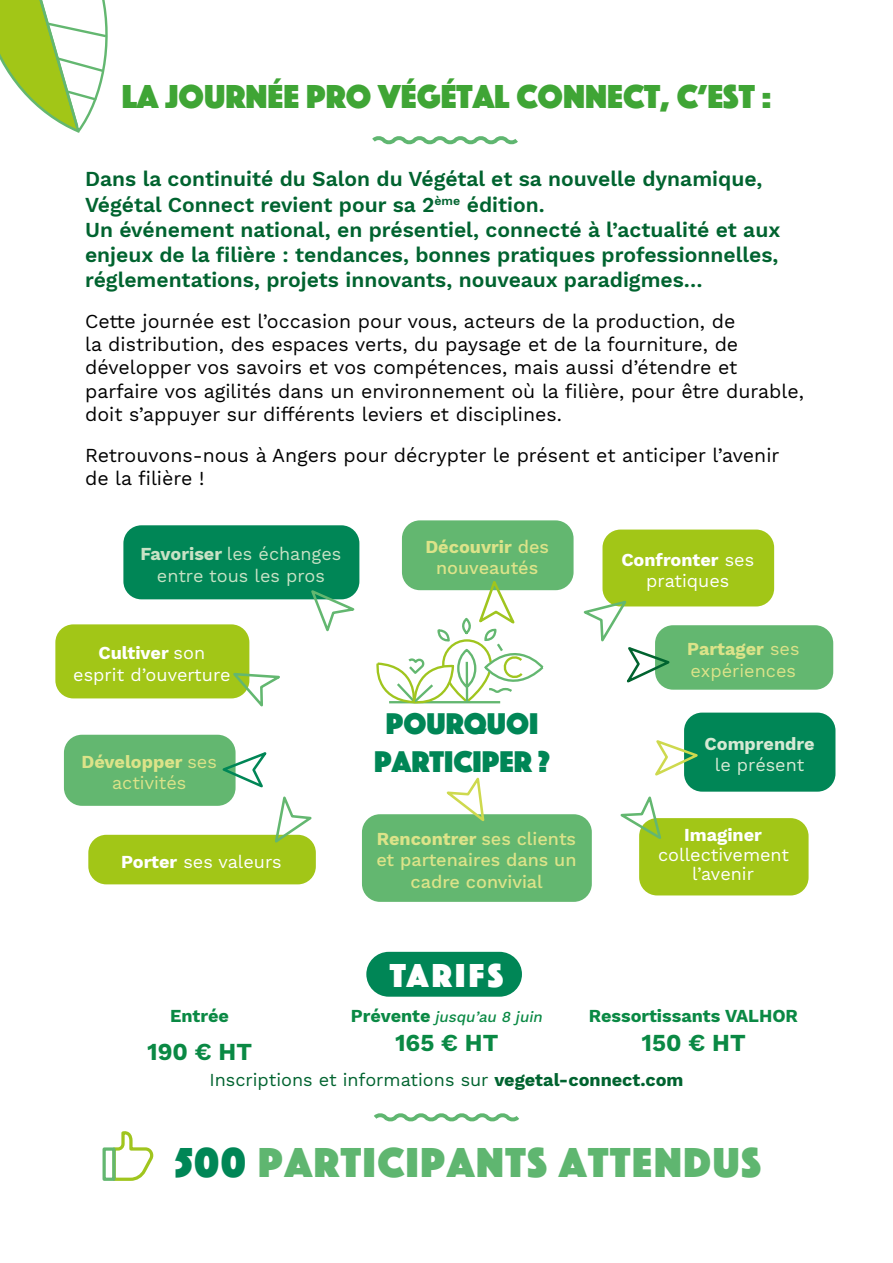
<style>
.page{position:relative;width:893px;height:1263px;background:#fff}
.page>*{position:absolute;margin:0;border:0;box-sizing:border-box;transform-origin:0 0}
.t1{font:43.5px "Phosphate Solid";letter-spacing:.04em;color:#5fb670}
.t2{font:34.5px "Phosphate Solid";color:#3fa535}
.t3{font:34.5px "Phosphate Solid";letter-spacing:.1em;color:#fff}
.t4{font:31.2px/37.3px "Phosphate Solid";color:#008656;text-align:center}
.t5{font:700 24px "Work Sans";color:#0a8944}
.t6{font:600 21px/25.2px "Work Sans";color:#00632f}
.t7{font:19.5px/23.4px "Work Sans";color:#000}
.t8{font:18px/21.6px "Work Sans";color:#fff;text-align:center}
.t9{font:500 18px/21.6px "Work Sans";color:#dce389;text-align:center}
.t10{font:18px "Work Sans";color:#00632f}
.t11{font:18px/21.6px "Work Sans";color:#dce389;text-align:center}
.t12{font:18px/21.6px "Work Sans";color:#c8e2c5;text-align:center}
.t13{font:700 18px "Work Sans";color:#0a8944}
.t14{font:700 18px "Work Sans";color:#d6e9d4}
.t15{font:18px "Work Sans";color:#d6e9d4}
.t16{font:700 18px "Work Sans";color:#fff}
.t17{font:italic 500 15px "Work Sans";color:#0a8944}
.s1{font-weight:700}
.s2{font-weight:700;font-style:normal;font-size:18px}
.s3{color:#008656}
</style>
<div class="page">
<svg style="left:0;top:0;width:108px;height:133px"></svg>
<svg style="left:372px;top:136px;width:146px;height:9px"></svg>
<div style="left:55px;top:624px;width:194px;height:74px;background:#a2c617;border-radius:18px"></div>
<div style="left:123px;top:525px;width:236px;height:74px;background:#008656;border-radius:18px"></div>
<div style="left:64px;top:735px;width:172px;height:71px;background:#63b770;border-radius:18px"></div>
<div style="left:402px;top:520px;width:172px;height:70px;background:#63b770;border-radius:18px"></div>
<div style="left:88px;top:835px;width:228px;height:49px;background:#a2c617;border-radius:18px"></div>
<div style="left:602px;top:529px;width:172px;height:77px;background:#a2c617;border-radius:18px"></div>
<div style="left:362px;top:814px;width:230px;height:88px;background:#63b770;border-radius:18px"></div>
<div style="left:655px;top:625px;width:178px;height:65px;background:#63b770;border-radius:18px"></div>
<div style="left:684px;top:713px;width:151px;height:79px;background:#008656;border-radius:18px"></div>
<div style="left:639px;top:818px;width:170px;height:77px;background:#a2c617;border-radius:18px"></div>
<svg style="left:620px;top:796px;width:44px;height:47px"></svg>
<svg style="left:228px;top:671px;width:52px;height:36px"></svg>
<svg style="left:308px;top:587px;width:51px;height:45px"></svg>
<svg style="left:583px;top:598px;width:92px;height:89px"></svg>
<svg style="left:655px;top:738px;width:43px;height:42px"></svg>
<svg style="left:374px;top:575px;width:172px;height:246px"></svg>
<svg style="left:217px;top:749px;width:97px;height:96px"></svg>
<svg style="left:374px;top:1113px;width:145px;height:9px"></svg>
<svg style="left:115px;top:1131px;width:38px;height:50px"></svg>
<div style="left:103px;top:1147px;width:12px;height:34px;border:3px solid #63b770"></div>
<div style="left:366px;top:952px;width:156px;height:45px;background:#008656;border-radius:22px"></div>
<h2 class="t2" style="left:122px;top:72px;width:651px">LA JOURNÉE PRO VÉGÉTAL CONNECT, C’EST :</h2>
<p class="t6" style="left:85px;top:168px;width:697px">Dans la continuité du Salon du Végétal et sa nouvelle dynamique, Végétal Connect revient pour sa 2<sup>ème</sup> édition.<br>Un événement national, en présentiel, connecté à l’actualité et aux enjeux de la filière : tendances, bonnes pratiques professionnelles, réglementations, projets innovants, nouveaux paradigmes…</p>
<p class="t7" style="left:85px;top:310px;width:720px">Cette journée est l’occasion pour vous, acteurs de la production, de<br>la distribution, des espaces verts, du paysage et de la fourniture, de développer vos savoirs et vos compétences, mais aussi d’étendre et parfaire vos agilités dans un environnement où la filière, pour être durable, doit s’appuyer sur différents leviers et disciplines.</p>
<p class="t7" style="left:85px;top:444px;width:696px">Retrouvons-nous à Angers pour décrypter le présent et anticiper l’avenir de la filière !</p>
<p class="t12" style="left:140px;top:544px;width:203px"><span class="s1">Favoriser</span> les échanges entre tous les pros</p>
<p class="t8" style="left:73px;top:643px;width:159px"><span class="s1">Cultiver</span> son esprit d’ouverture</p>
<p class="t11" style="left:82px;top:752px;width:137px"><span class="s1">Développer</span> ses activités</p>
<p class="t8" style="left:121px;top:852px;width:162px"><span class="s1">Porter</span> ses valeurs</p>
<p class="t9" style="left:425px;top:537px;width:125px"><span class="s1">Découvrir</span> des nouveautés</p>
<h3 class="t4" style="left:374px;top:704px;width:177px">POURQUOI<br>PARTICIPER ?</h3>
<p class="t9" style="left:376px;top:829px;width:202px"><span class="s1">Rencontrer</span> ses clients et partenaires dans un cadre convivial</p>
<p class="t8" style="left:621px;top:549px;width:134px"><span class="s1">Confronter</span> ses pratiques</p>
<p class="t11" style="left:687px;top:639px;width:114px;text-align:left"><span class="s1">Partager</span> ses expériences</p>
<p class="t14" style="left:705px;top:733px;width:112px">Comprendre</p>
<p class="t15" style="left:715px;top:754px;width:91px">le présent</p>
<p class="t16" style="left:684px;top:824px;width:79px">Imaginer</p>
<p class="t8" style="left:658px;top:845px;width:133px;line-height:19.5px">collectivement l’avenir</p>
<p class="t13" style="left:170px;top:1006px;width:60px">Entrée</p>
<p class="t5" style="left:147px;top:1038px;width:106px">190 € HT</p>
<h2 class="t3" style="left:390px;top:951px;width:115px">TARIFS</h2>
<p class="t17" style="left:351px;top:1008px;width:196px"><span class="s2">Prévente</span> jusqu’au 8 juin</p>
<p class="t5" style="left:395px;top:1029px;width:105px">165 € HT</p>
<p class="t13" style="left:589px;top:1006px;width:211px">Ressortissants VALHOR</p>
<p class="t5" style="left:642px;top:1029px;width:106px">150 € HT</p>
<p class="t10" style="left:209px;top:1069px;width:475px">Inscriptions et informations sur <span class="s1">vegetal-connect.com</span></p>
<h1 class="t1" style="left:175px;top:1131px;width:587px"><span class="s3">500</span> PARTICIPANTS ATTENDUS</h1>
</div>
